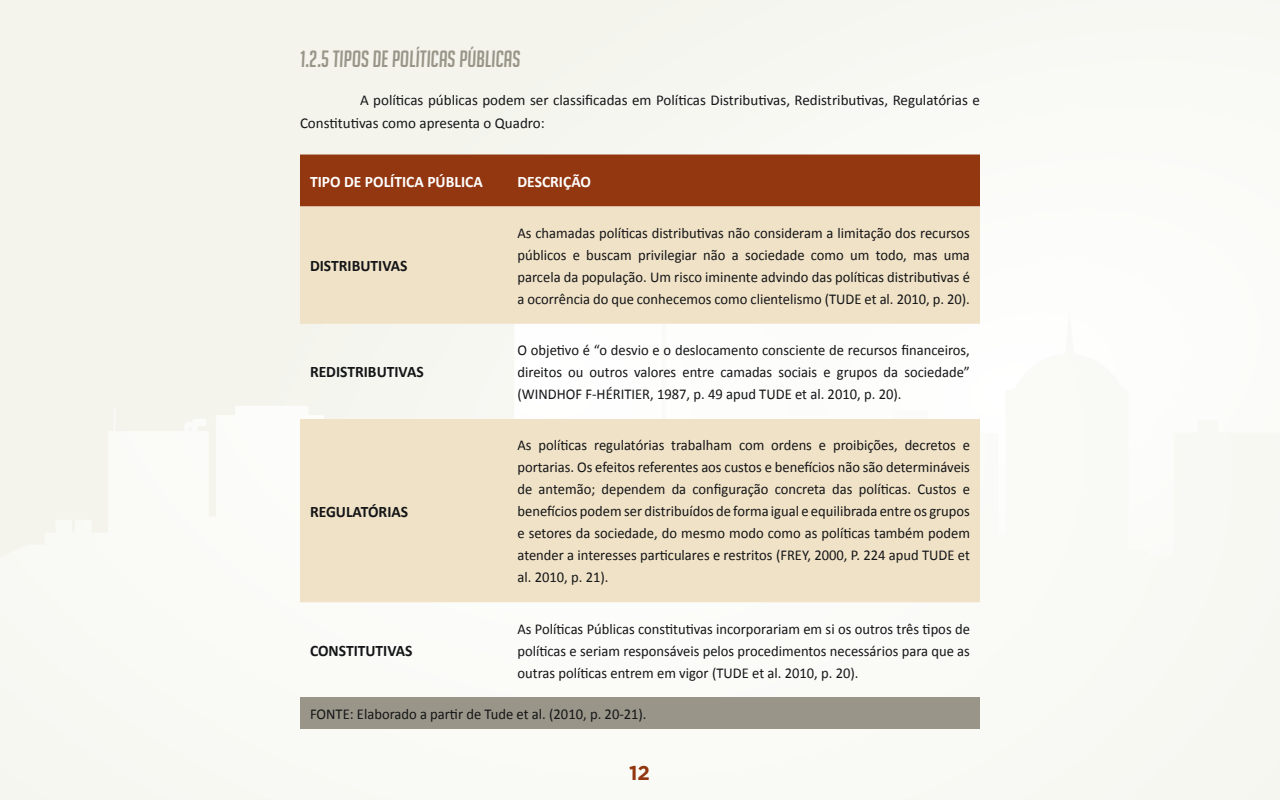
<style>
.page{position:relative;width:1280px;height:800px;background:#fff}
.page>*{position:absolute;margin:0;border:0;box-sizing:border-box;transform-origin:0 0}
.t1{font:italic 23px "Big Noodle Titling";color:#999588}
.t2{font:700 20px "Gotham";color:#933710}
.t3{font:700 16px "Calibri";color:#141517}
.t4{font:700 16px "Calibri";color:#fff}
.t5{font:15px/22px "Calibri";color:#141517;text-align:justify}
</style>
<div class="page">
<div style="left:300px;top:155px;width:680px;height:52px;background:#933710"></div>
<svg style="left:300px;top:207px;width:680px;height:395px;fill:#f0e2c7"></svg>
<div style="left:300px;top:698px;width:680px;height:31px;background:#999588"></div>
<h1 class="t1" style="left:300px;top:46px;width:222px">1.2.5 TIPOS DE POLÍTICAS PÚBLICAS</h1>
<p class="t5" style="left:300px;top:88px;width:682px;line-height:23px;text-indent:60px">A políticas públicas podem ser classificadas em Políticas Distributivas, Redistributivas, Regulatórias e<br>Constitutivas como apresenta o Quadro:</p>
<p class="t4" style="left:310px;top:171px;width:174px">TI PO DE POLÍTICA PÚBLICA</p>
<p class="t4" style="left:518px;top:171px;width:65px">DESCRI ÇÃO</p>
<p class="t3" style="left:310px;top:256px;width:60px">DISTRI BUTIVA</p>
<p class="t3" style="left:400px;top:256px;width:9px">S</p>
<p class="t3" style="left:310px;top:362px;width:9px">REDI</p>
<p class="t3" style="left:340px;top:362px;width:46px">STRI BUTIVA</p>
<p class="t3" style="left:416px;top:362px;width:9px">S</p>
<p class="t3" style="left:310px;top:501px;width:10px">REGU</p>
<p class="t3" style="left:346px;top:501px;width:64px">LATÓRIAS</p>
<p class="t5" style="left:518px;top:222px;width:454px">As chamadas políticas distributivas não consideram a limitação dos recursos públicos e buscam privilegiar não a sociedade como um todo, mas uma parcela da população. Um risco iminente advindo das políticas distributivas é a ocorrência do que conhecemos como clientelismo (TUDE et al. 2010, p. 20).</p>
<p class="t5" style="left:518px;top:339px;width:454px">O objetivo é “o desvio e o deslocamento consciente de recursos financeiros, direitos ou outros valores entre camadas sociais e grupos da sociedade” (WINDHOF F-HÉRITIER, 1987, p. 49 apud TUDE et al. 2010, p. 20).</p>
<p class="t5" style="left:518px;top:434px;width:454px">As políticas regulatórias trabalham com ordens e proibições, decretos e portarias. Os efeitos referentes aos custos e benefícios não são determináveis de antemão; dependem da configuração concreta das políticas. Custos e benefícios podem ser distribuídos de forma igual e equilibrada entre os grupos e setores da sociedade, do mesmo modo como as políticas também podem atender a interesses particulares e restritos (FREY, 2000, P. 224 apud TUDE et al. 2010, p. 21).</p>
<p class="t5" style="left:518px;top:618px;width:454px">As Políticas Públicas constitutivas incorporariam em si os outros três tipos de políticas e seriam responsáveis pelos procedimentos necessários para que as outras políticas entrem em vigor (TUDE et al. 2010, p. 20).</p>
<p class="t5" style="left:310px;top:703px;width:338px">FONTE: Elaborado a partir de Tude et al. (2010, p. 20-21).</p>
<p class="t3" style="left:310px;top:640px;width:45px">CON STITUTIVA</p>
<p class="t3" style="left:405px;top:640px;width:9px">S</p>
<h2 class="t2" style="left:629px;top:761px;width:22px">12</h2>
</div>
